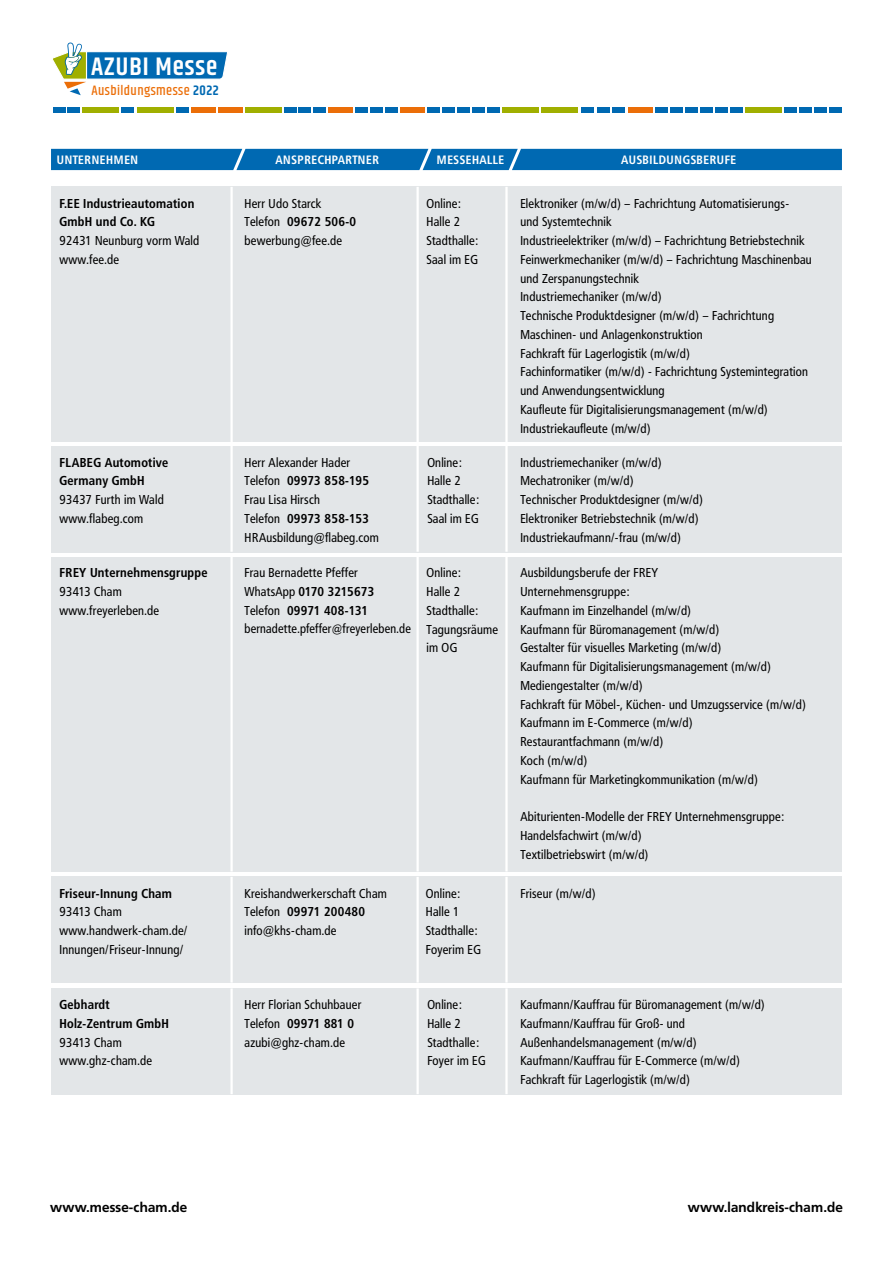
<style>
.page{position:relative;width:893px;height:1263px;background:#fff}
.page>*{position:absolute;margin:0;border:0;box-sizing:border-box;transform-origin:0 0}
.t1{font:600 25.5px "Khand";letter-spacing:.04em;color:#fff}
.t2{font:500 13.8px "Khand";letter-spacing:.03em;color:#eb6e08}
.t3{font:700 13.5px "Frutiger BQ";letter-spacing:.015em;color:#000}
.t4{font:12.75px/18.8px "Frutiger Condensed BQ";letter-spacing:.02em;color:#000}
.t5{font:700 12.75px/18.8px "Frutiger Condensed BQ";letter-spacing:.02em;color:#000}
.t6{font:700 12px "Frutiger Condensed BQ";letter-spacing:.05em;color:#fff}
.s1{font-weight:600;color:#0069b2}
.s2{font-weight:700}
.s3{font-size:12px}
</style>
<div class="page">
<svg style="left:53px;top:43px;width:175px;height:52px"></svg>
<div style="left:53px;top:107px;width:12px;height:6px;background:#0069b2"></div>
<div style="left:68px;top:107px;width:12px;height:6px;background:#0069b2"></div>
<div style="left:176px;top:107px;width:12px;height:6px;background:#0069b2"></div>
<div style="left:284px;top:107px;width:12px;height:6px;background:#0069b2"></div>
<div style="left:299px;top:107px;width:12px;height:6px;background:#0069b2"></div>
<div style="left:355px;top:107px;width:13px;height:6px;background:#0069b2"></div>
<div style="left:370px;top:107px;width:12px;height:6px;background:#0069b2"></div>
<div style="left:427px;top:107px;width:12px;height:6px;background:#0069b2"></div>
<div style="left:83px;top:107px;width:36px;height:6px;background:#a0af00"></div>
<div style="left:122px;top:107px;width:12px;height:6px;background:#0069b2"></div>
<div style="left:137px;top:107px;width:36px;height:6px;background:#a0af00"></div>
<div style="left:191px;top:107px;width:24px;height:6px;background:#eb6e08"></div>
<div style="left:218px;top:107px;width:24px;height:6px;background:#eb6e08"></div>
<div style="left:245px;top:107px;width:36px;height:6px;background:#a0af00"></div>
<div style="left:313px;top:107px;width:13px;height:6px;background:#0069b2"></div>
<div style="left:329px;top:107px;width:24px;height:6px;background:#eb6e08"></div>
<div style="left:385px;top:107px;width:12px;height:6px;background:#0069b2"></div>
<div style="left:400px;top:107px;width:24px;height:6px;background:#eb6e08"></div>
<div style="left:442px;top:107px;width:12px;height:6px;background:#0069b2"></div>
<div style="left:457px;top:107px;width:12px;height:6px;background:#0069b2"></div>
<div style="left:472px;top:107px;width:12px;height:6px;background:#0069b2"></div>
<div style="left:487px;top:107px;width:13px;height:6px;background:#0069b2"></div>
<div style="left:502px;top:107px;width:37px;height:6px;background:#a0af00"></div>
<div style="left:541px;top:107px;width:37px;height:6px;background:#a0af00"></div>
<div style="left:582px;top:107px;width:12px;height:6px;background:#0069b2"></div>
<div style="left:597px;top:107px;width:12px;height:6px;background:#0069b2"></div>
<div style="left:612px;top:107px;width:12px;height:6px;background:#0069b2"></div>
<div style="left:628px;top:107px;width:24px;height:6px;background:#eb6e08"></div>
<div style="left:655px;top:107px;width:12px;height:6px;background:#0069b2"></div>
<div style="left:670px;top:107px;width:12px;height:6px;background:#0069b2"></div>
<div style="left:685px;top:107px;width:12px;height:6px;background:#0069b2"></div>
<div style="left:700px;top:107px;width:12px;height:6px;background:#0069b2"></div>
<div style="left:715px;top:107px;width:12px;height:6px;background:#0069b2"></div>
<div style="left:730px;top:107px;width:12px;height:6px;background:#0069b2"></div>
<div style="left:745px;top:107px;width:37px;height:6px;background:#a0af00"></div>
<div style="left:785px;top:107px;width:12px;height:6px;background:#0069b2"></div>
<div style="left:800px;top:107px;width:12px;height:6px;background:#0069b2"></div>
<div style="left:815px;top:107px;width:12px;height:6px;background:#0069b2"></div>
<div style="left:830px;top:107px;width:12px;height:6px;background:#0069b2"></div>
<div style="left:51px;top:149px;width:791px;height:21px;background:#0069b2"></div>
<div style="left:51px;top:446px;width:791px;height:106px;background:#e3e6e8"></div>
<hr style="left:230px;top:446px;width:3px;height:106px;background:#fff">
<hr style="left:416px;top:446px;width:3px;height:106px;background:#fff">
<hr style="left:505px;top:446px;width:3px;height:106px;background:#fff">
<div style="left:51px;top:556px;width:791px;height:315px;background:#e3e6e8"></div>
<hr style="left:230px;top:556px;width:3px;height:315px;background:#fff">
<hr style="left:416px;top:556px;width:3px;height:315px;background:#fff">
<hr style="left:505px;top:556px;width:3px;height:315px;background:#fff">
<div style="left:51px;top:988px;width:791px;height:107px;background:#e3e6e8"></div>
<hr style="left:230px;top:988px;width:3px;height:106px;background:#fff">
<hr style="left:416px;top:988px;width:3px;height:106px;background:#fff">
<hr style="left:505px;top:988px;width:3px;height:106px;background:#fff">
<div style="left:51px;top:877px;width:791px;height:106px;background:#e3e6e8"></div>
<hr style="left:230px;top:877px;width:3px;height:105px;background:#fff">
<hr style="left:416px;top:877px;width:3px;height:105px;background:#fff">
<hr style="left:505px;top:877px;width:3px;height:105px;background:#fff">
<div style="left:51px;top:187px;width:791px;height:255px;background:#e3e6e8"></div>
<hr style="left:230px;top:187px;width:3px;height:255px;background:#fff">
<hr style="left:416px;top:187px;width:3px;height:255px;background:#fff">
<hr style="left:505px;top:187px;width:3px;height:255px;background:#fff">
<h1 class="t1" style="left:91px;top:49px;width:128px">AZUBI Messe</h1>
<p class="t2" style="left:91px;top:82px;width:129px">Ausbildungsmesse <span class="s1">2022</span></p>
<p class="t6" style="left:57px;top:152px;width:83px">UNTERNEHMEN</p>
<p class="t6" style="left:275px;top:152px;width:105px">ANSPRECHPARTNER</p>
<p class="t6" style="left:437px;top:152px;width:69px">MESSEHALLE</p>
<p class="t6" style="left:621px;top:152px;width:117px">AUSBILDUNGSBERUFE</p>
<p class="t5" style="left:60px;top:194px;width:136px">F.EE Industrieautomation<br>GmbH und Co. KG</p>
<p class="t4" style="left:60px;top:231px;width:141px">92431 Neunburg vorm Wald www.fee.de</p>
<p class="t5" style="left:60px;top:453px;width:110px">FLABEG Automotive<br>Germany GmbH</p>
<p class="t4" style="left:60px;top:490px;width:106px">93437 Furth im Wald www.flabeg.com</p>
<p class="t5" style="left:60px;top:563px;width:149px">FREY Unternehmensgruppe</p>
<p class="t4" style="left:60px;top:582px;width:101px">93413 Cham www.freyerleben.de</p>
<p class="t5" style="left:60px;top:883px;width:114px">Friseur-Innung Cham</p>
<p class="t4" style="left:60px;top:902px;width:129px">93413 Cham www.handwerk-cham.de/<br>Innungen/Friseur-Innung/</p>
<p class="t5" style="left:60px;top:995px;width:111px">Gebhardt<br>Holz-Zentrum GmbH</p>
<p class="t4" style="left:60px;top:1033px;width:94px">93413 Cham www.ghz-cham.de</p>
<p class="t4" style="left:244px;top:194px;width:113px">Herr Udo Starck<br>Telefon <span class="s2">09672 506-0 </span>bewerbung@fee.de</p>
<p class="t4" style="left:427px;top:194px;width:53px">Online:<br>Halle 2<br>Stadthalle:<br>Saal im EG</p>
<p class="t4" style="left:520px;top:194px;width:293px">Elektroniker (m/w/d) – Fachrichtung Automatisierungs-<br>und Systemtechnik<br>Industrieelektriker (m/w/d) – Fachrichtung Betriebstechnik Feinwerkmechaniker (m/w/d) – Fachrichtung Maschinenbau und Zerspanungstechnik<br>Industriemechaniker (m/w/d)<br>Technische Produktdesigner (m/w/d) – Fachrichtung Maschinen- und Anlagenkonstruktion<br>Fachkraft für Lagerlogistik (m/w/d)<br>Fachinformatiker (m/w/d) - Fachrichtung Systemintegration und Anwendungsentwicklung<br>Kaufleute für Digitalisierungsmanagement (m/w/d)<br>Industriekaufleute (m/w/d)</p>
<p class="t4" style="left:244px;top:453px;width:136px">Herr Alexander Hader<br>Telefon <span class="s2">09973 858-195<br></span>Frau Lisa Hirsch<br>Telefon <span class="s2">09973 858-153<br></span>HRAusbildung@flabeg.com</p>
<p class="t4" style="left:427px;top:453px;width:53px">Online:<br>Halle 2<br>Stadthalle:<br>Saal im EG</p>
<p class="t4" style="left:520px;top:453px;width:184px">Industriemechaniker (m/w/d)<br>Mechatroniker (m/w/d)<br>Technischer Produktdesigner (m/w/d)<br>Elektroniker Betriebstechnik (m/w/d)<br>Industriekaufmann/-frau (m/w/d)</p>
<p class="t4" style="left:244px;top:563px;width:168px">Frau Bernadette Pfeffer<br>WhatsApp <span class="s2">0170 3215673<br></span>Telefon <span class="s2">09971 408-131 </span>bernadette.pfeffer<span class="s3">@</span>freyerleben.de</p>
<p class="t4" style="left:427px;top:563px;width:73px">Online:<br>Halle 2<br>Stadthalle:<br>Tagungsräume im OG</p>
<p class="t4" style="left:520px;top:563px;width:287px">Ausbildungsberufe der FREY<br>Unternehmensgruppe:<br>Kaufmann im Einzelhandel (m/w/d)<br>Kaufmann für Büromanagement (m/w/d)<br>Gestalter für visuelles Marketing (m/w/d)<br>Kaufmann für Digitalisierungsmanagement (m/w/d)<br>Mediengestalter (m/w/d)<br>Fachkraft für Möbel-, Küchen- und Umzugsservice (m/w/d)<br>Kaufmann im E-Commerce (m/w/d)<br>Restaurantfachmann (m/w/d)<br>Koch (m/w/d)<br>Kaufmann für Marketingkommunikation (m/w/d)</p>
<p class="t4" style="left:520px;top:807px;width:265px">Abiturienten-Modelle der FREY Unternehmensgruppe:<br>Handelsfachwirt (m/w/d)<br>Textilbetriebswirt (m/w/d)</p>
<p class="t4" style="left:244px;top:883px;width:144px">Kreishandwerkerschaft Cham<br>Telefon <span class="s2">09971 200480 </span>info@khs-cham.de</p>
<p class="t4" style="left:426px;top:883px;width:56px">Online:<br>Halle 1<br>Stadthalle:<br>Foyerim EG</p>
<p class="t4" style="left:520px;top:883px;width:77px">Friseur (m/w/d)</p>
<p class="t4" style="left:244px;top:995px;width:118px">Herr Florian Schuhbauer<br>Telefon <span class="s2">09971 881 0 </span>azubi@ghz-cham.de</p>
<p class="t4" style="left:427px;top:995px;width:60px">Online:<br>Halle 2<br>Stadthalle:<br>Foyer im EG</p>
<p class="t4" style="left:520px;top:995px;width:246px">Kaufmann/Kauffrau für Büromanagement (m/w/d)<br>Kaufmann/Kauffrau für Groß- und Außenhandelsmanagement (m/w/d)<br>Kaufmann/Kauffrau für E-Commerce (m/w/d)<br>Fachkraft für Lagerlogistik (m/w/d)</p>
<p class="t3" style="left:50px;top:1199px;width:138px">www.messe-cham.de</p>
<p class="t3" style="left:688px;top:1199px;width:156px">www.landkreis-cham.de</p>
</div>
